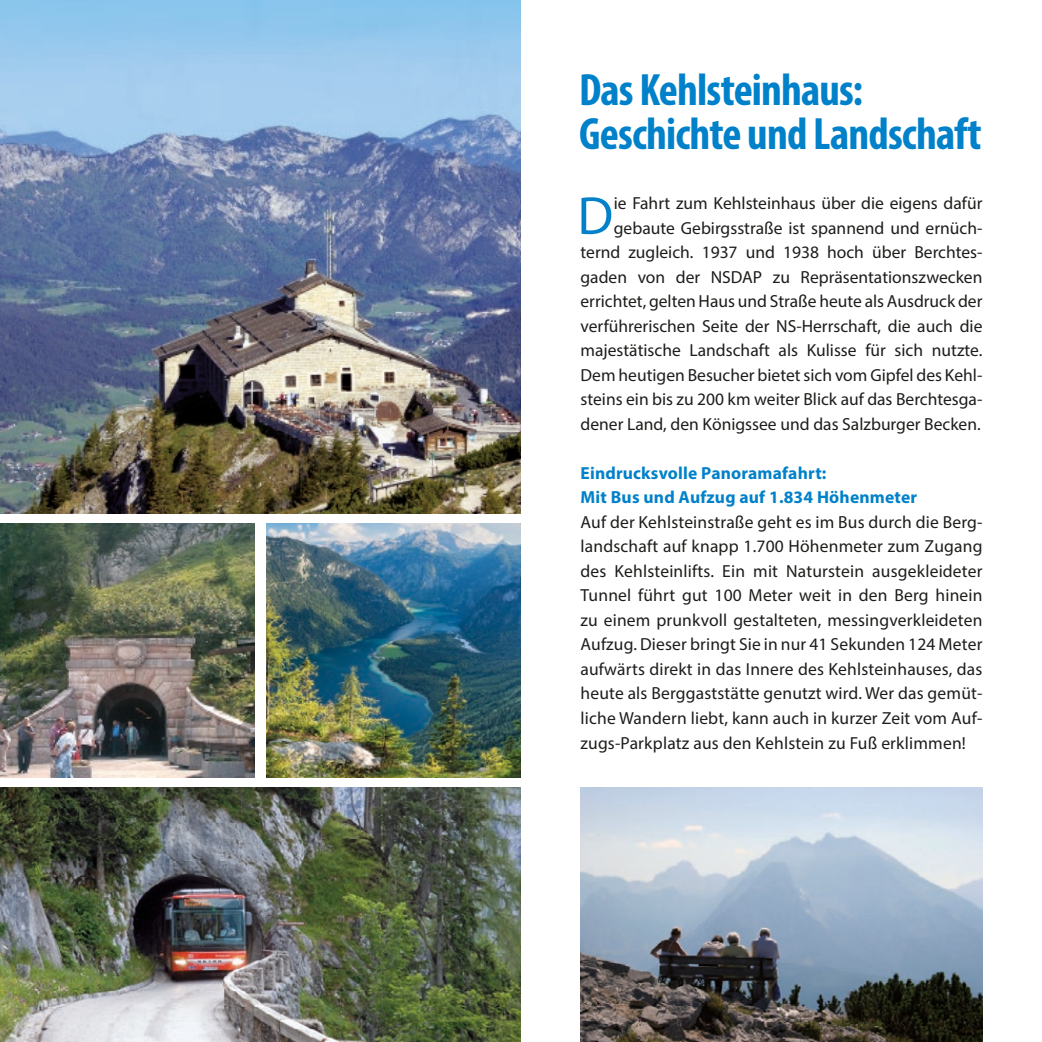
<style>
.page{position:relative;width:1042px;height:1042px;background:#fff}
.page>*{position:absolute;margin:0;border:0;box-sizing:border-box;transform-origin:0 0}
.Fließtext{font:53.9px "Myriad Pro";color:#0081c9}
.Headline_Innen{font:700 condensed 45.5px/43.8px "Myriad Pro";letter-spacing:-.02em;color:#0081c9}
.Fließtext-2{font:17.5px/24.5px "Myriad Pro";color:#1d1d1b;text-align:right}
.Fließtext_Zwischenheadline{font:700 17.5px/24.5px "Myriad Pro";letter-spacing:.01em;color:#0081c9}
</style>
<div class="page">
<img style="left:267px;top:523px;width:254px;height:255px">
<img style="left:0;top:523px;width:254px;height:255px">
<img style="left:580px;top:788px;width:402px;height:254px">
<img style="left:0;top:788px;width:521px;height:254px">
<img style="left:0;top:0;width:521px;height:513px">
<p class="Headline_Innen" style="left:579px;top:67px;width:404px">Das Kehlsteinhaus:<br>Geschichte und Landschaft</p>
<p class="Fließtext-2" style="left:580px;top:191px;width:403px">ie Fahrt zum Kehlsteinhaus über die eigens dafür gebaute Gebirgsstraße ist spannend und ernüch&shy;ternd zugleich. 1937 und 1938 hoch über Berchtes&shy;gaden von der NSDAP zu Repräsentationszwecken errichtet, gelten Haus und Straße heute als Ausdruck der verführerischen Seite der NS-Herrschaft, die auch die majestätische Landschaft als Kulisse für sich nutzte.<br>Dem heutigen Besucher bietet sich vom Gipfel des Kehl&shy;steins ein bis zu 200 km weiter Blick auf das Berchtesga&shy;dener Land, den Königssee und das Salzburger Becken.</p>
<p class="Fließtext_Zwischenheadline" style="left:580px;top:460px;width:338px">Eindrucksvolle Panoramafahrt:<br>Mit Bus und Aufzug auf 1.834 Höhenmeter</p>
<p class="Fließtext-2" style="left:580px;top:509px;width:403px;text-align:justify">Auf der Kehlsteinstraße geht es im Bus durch die Berg&shy;landschaft auf knapp 1.700 Höhenmeter zum Zugang des Kehlsteinlifts. Ein mit Naturstein ausgekleideter Tunnel führt gut 100 Meter weit in den Berg hinein zu einem prunkvoll gestalteten, messingverkleideten Aufzug. Dieser bringt Sie in nur 41 Sekunden 124 Meter aufwärts direkt in das Innere des Kehlsteinhauses, das heute als Berggaststätte genutzt wird. Wer das gemüt&shy;liche Wandern liebt, kann auch in kurzer Zeit vom Auf&shy;zugs-Parkplatz aus den Kehlstein zu Fuß erklimmen!</p>
<p class="Fließtext" style="left:577px;top:182px;width:37px">D</p>
</div>
